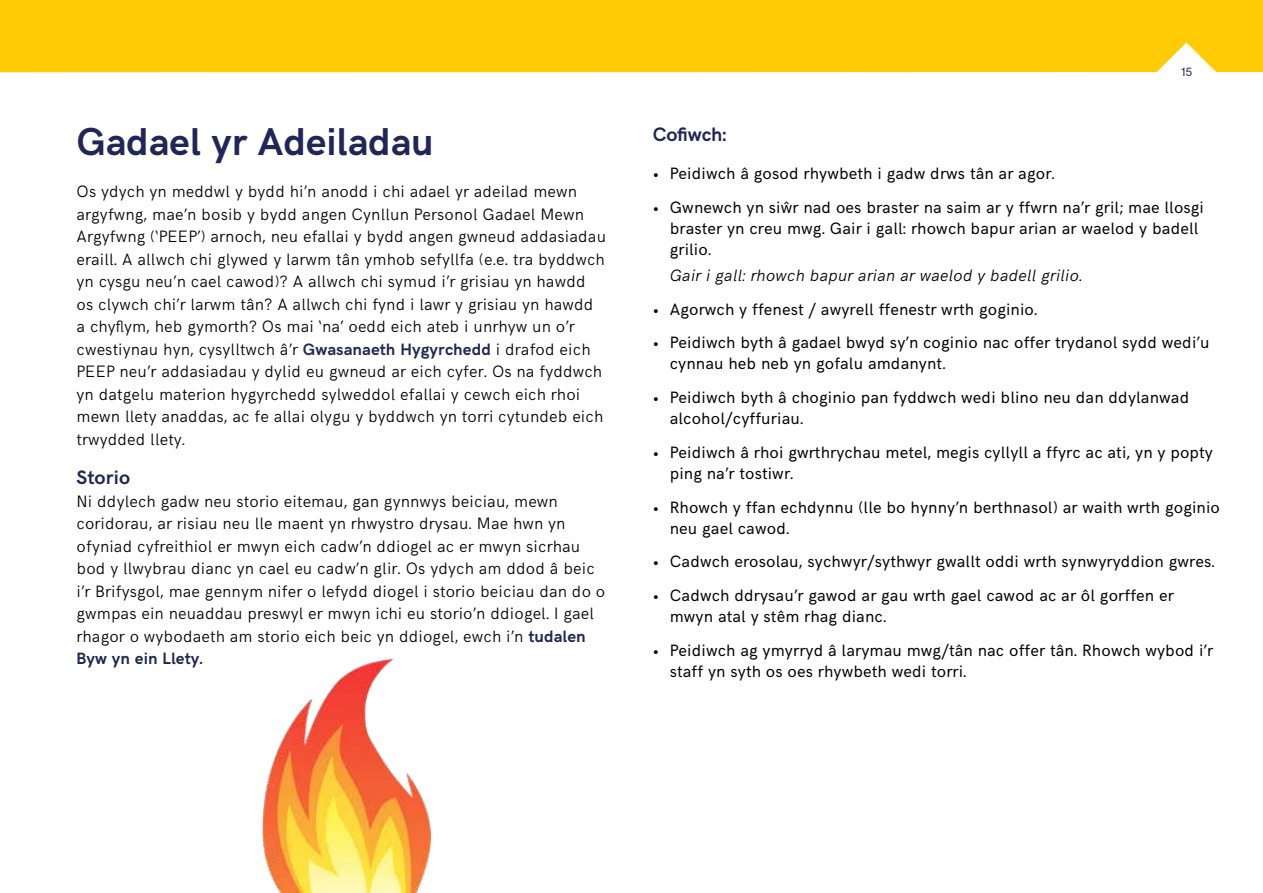
<style>
.page{position:relative;width:1263px;height:893px;background:#fff}
.page>*{position:absolute;margin:0;border:0;box-sizing:border-box;transform-origin:0 0}
.t1{font:700 39px "HK Grotesk";color:#202657}
.t2{font:700 19.5px "HK Grotesk";letter-spacing:.01em;color:#202657}
.t3{font:300 16.5px/22.5px "HK Grotesk";letter-spacing:.01em;color:#000}
.t4{font:16.5px/21px "HK Grotesk";letter-spacing:.01em;color:#000}
.t5{font:italic 300 16.5px "HK Grotesk";letter-spacing:.01em;color:#000}
.t6{font:12px "HK Grotesk";color:#202657}
.s1{font-weight:700;color:#202657}
</style>
<div class="page">
<img style="left:262px;top:659px;width:169px;height:234px">
<div style="left:1px;top:0;width:1262px;height:72px;background:#ffcb05"></div>
<svg style="left:0;top:0;width:1px;height:72px"></svg>
<h1 class="t1" style="left:77px;top:112px;width:358px">Gadael yr Adeiladau</h1>
<p class="t3" style="left:77px;top:179px;width:531px">Os ydych yn meddwl y bydd hi’n anodd i chi adael yr adeilad mewn argyfwng, mae’n bosib y bydd angen Cynllun Personol Gadael Mewn Argyfwng (‘PEEP’) arnoch, neu efallai y bydd angen gwneud addasiadau eraill. A allwch chi glywed y larwm tân ymhob sefyllfa (e.e. tra byddwch yn cysgu neu’n cael cawod)? A allwch chi symud i’r grisiau yn hawdd os clywch chi’r larwm tân? A allwch chi fynd i lawr y grisiau yn hawdd<br>a chyflym, heb gymorth? Os mai ‘na’ oedd eich ateb i unrhyw un o’r cwestiynau hyn, cysylltwch â’r <span class="s1">Gwasanaeth Hygyrchedd</span> i drafod eich PEEP neu’r addasiadau y dylid eu gwneud ar eich cyfer. Os na fyddwch yn datgelu materion hygyrchedd sylweddol efallai y cewch eich rhoi mewn llety anaddas, ac fe allai olygu y byddwch yn torri cytundeb eich trwydded llety.</p>
<p class="t2" style="left:77px;top:463px;width:55px">Storio</p>
<p class="t3" style="left:77px;top:488px;width:530px">Ni ddylech gadw neu storio eitemau, gan gynnwys beiciau, mewn coridorau, ar risiau neu lle maent yn rhwystro drysau. Mae hwn yn ofyniad cyfreithiol er mwyn eich cadw’n ddiogel ac er mwyn sicrhau bod y llwybrau dianc yn cael eu cadw’n glir. Os ydych am ddod â beic i’r Brifysgol, mae gennym nifer o lefydd diogel i storio beiciau dan do o gwmpas ein neuaddau preswyl er mwyn ichi eu storio’n ddiogel. I gael rhagor o wybodaeth am storio eich beic yn ddiogel, ewch i’n <span class="s1">tudalen Byw yn ein Llety.</span></p>
<p class="t6" style="left:1181px;top:63px;width:13px">15</p>
<p class="t2" style="left:653px;top:120px;width:75px">Cofiwch:</p>
<p class="t4" style="left:653px;top:162px;width:404px">• Peidiwch â gosod rhywbeth i gadw drws tân ar agor.</p>
<p class="t4" style="left:670px;top:196px;width:536px;text-indent:-17px">• Gwnewch yn siŵr nad oes braster na saim ar y ffwrn na’r gril; mae llosgi braster yn creu mwg. Gair i gall: rhowch bapur arian ar waelod y badell grilio.</p>
<p class="t5" style="left:670px;top:263px;width:414px">Gair i gall: rhowch bapur arian ar waelod y badell grilio.</p>
<p class="t4" style="left:653px;top:297px;width:386px">• Agorwch y ffenest / awyrell ffenestr wrth goginio.</p>
<p class="t4" style="left:670px;top:331px;width:541px;text-indent:-17px">• Peidiwch byth â gadael bwyd sy’n coginio nac offer trydanol sydd wedi’u cynnau heb neb yn gofalu amdanynt.</p>
<p class="t4" style="left:670px;top:386px;width:521px;text-indent:-17px">• Peidiwch byth â choginio pan fyddwch wedi blino neu dan ddylanwad alcohol/cyffuriau.</p>
<p class="t4" style="left:670px;top:440px;width:545px;text-indent:-17px">• Peidiwch â rhoi gwrthrychau metel, megis cyllyll a ffyrc ac ati, yn y popty ping na’r tostiwr.</p>
<p class="t4" style="left:670px;top:495px;width:552px;text-indent:-17px">• Rhowch y ffan echdynnu (lle bo hynny’n berthnasol) ar waith wrth goginio neu gael cawod.</p>
<p class="t4" style="left:653px;top:550px;width:563px">• Cadwch erosolau, sychwyr/sythwyr gwallt oddi wrth synwyryddion gwres.</p>
<p class="t4" style="left:670px;top:584px;width:505px;text-indent:-17px">• Cadwch ddrysau’r gawod ar gau wrth gael cawod ac ar ôl gorffen er mwyn atal y stêm rhag dianc.</p>
<p class="t4" style="left:670px;top:638px;width:545px;text-indent:-17px">• Peidiwch ag ymyrryd â larymau mwg/tân nac offer tân. Rhowch wybod i’r staff yn syth os oes rhywbeth wedi torri.</p>
</div>
